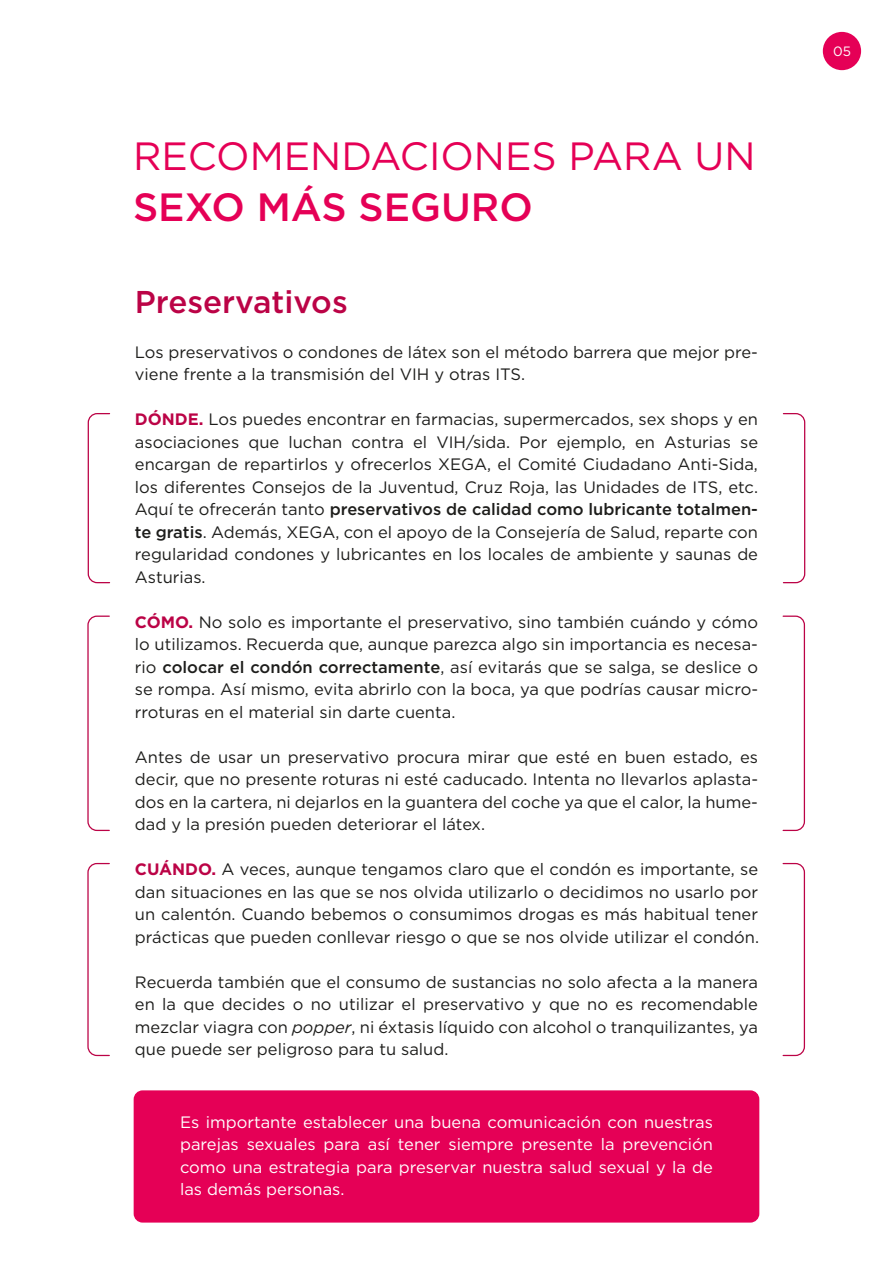
<style>
.page{position:relative;width:893px;height:1263px;background:#fff}
.page>*{position:absolute;margin:0;border:0;box-sizing:border-box;transform-origin:0 0}
.t1{font:39.45px "Gotham";color:#e50056}
.t2{font:500 39.45px "Gotham";color:#e50056}
.t3{font:500 31.5px "Gotham";color:#bb0346}
.t4{font:16.5px/22.5px "Gotham";color:#1d1d1b;text-align:justify}
.t5{font:16.5px/22.5px "Gotham";color:#fff;text-align:justify}
.t6{font:13.5px "Gotham";color:#fff}
.s1{font-weight:700;color:#bb0346}
.s2{font-weight:500}
.s3{font-style:italic}
</style>
<div class="page">
<svg style="left:87px;top:413px;width:24px;height:171px"></svg>
<svg style="left:782px;top:413px;width:24px;height:171px"></svg>
<svg style="left:87px;top:615px;width:23px;height:217px"></svg>
<svg style="left:782px;top:615px;width:24px;height:217px"></svg>
<svg style="left:87px;top:862px;width:23px;height:195px"></svg>
<svg style="left:782px;top:862px;width:24px;height:195px"></svg>
<div style="left:134px;top:1090px;width:625px;height:132px;background:#e50056;border-radius:9px"></div>
<div style="left:823px;top:32px;width:38px;height:38px;background:#e50056;border-radius:50%"></div>
<h1 class="t1" style="left:133px;top:131px;width:624px">RECOMENDACIONES PARA UN</h1>
<h1 class="t2" style="left:133px;top:181px;width:401px">SEXO MÁS SEGURO</h1>
<h2 class="t3" style="left:135px;top:281px;width:214px">Preservativos</h2>
<p class="t4" style="left:135px;top:340px;width:625px">Los preservativos o condones de látex son el método barrera que mejor pre&shy;viene frente a la transmisión del VIH y otras ITS.</p>
<p class="t4" style="left:135px;top:408px;width:625px"><span class="s1">DÓNDE.</span> Los puedes encontrar en farmacias, supermercados, sex shops y en asociaciones que luchan contra el VIH/sida. Por ejemplo, en Asturias se encargan de repartirlos y ofrecerlos XEGA, el Comité Ciudadano Anti-Sida, los diferentes Consejos de la Juventud, Cruz Roja, las Unidades de ITS, etc.<br>Aquí te ofrecerán tanto <span class="s2">preservativos de calidad como lubricante totalmen&shy;te gratis</span>. Además, XEGA, con el apoyo de la Consejería de Salud, reparte con regularidad condones y lubricantes en los locales de ambiente y saunas de Asturias.</p>
<p class="t4" style="left:135px;top:610px;width:625px"><span class="s1">CÓMO.</span> No solo es importante el preservativo, sino también cuándo y cómo lo utilizamos. Recuerda que, aunque parezca algo sin importancia es necesa&shy;rio <span class="s2">colocar el condón correctamente</span>, así evitarás que se salga, se deslice o se rompa. Así mismo, evita abrirlo con la boca, ya que podrías causar micro&shy;rroturas en el material sin darte cuenta.</p>
<p class="t4" style="left:135px;top:745px;width:625px">Antes de usar un preservativo procura mirar que esté en buen estado, es decir, que no presente roturas ni esté caducado. Intenta no llevarlos aplasta&shy;dos en la cartera, ni dejarlos en la guantera del coche ya que el calor, la hume&shy;dad y la presión pueden deteriorar el látex.</p>
<p class="t4" style="left:135px;top:858px;width:626px"><span class="s1">CUÁNDO.</span> A veces, aunque tengamos claro que el condón es importante, se dan situaciones en las que se nos olvida utilizarlo o decidimos no usarlo por un calentón. Cuando bebemos o consumimos drogas es más habitual tener prácticas que pueden conllevar riesgo o que se nos olvide utilizar el condón.</p>
<p class="t4" style="left:135px;top:970px;width:625px">Recuerda también que el consumo de sustancias no solo afecta a la manera en la que decides o no utilizar el preservativo y que no es recomendable mezclar viagra con <span class="s3">popper</span>, ni éxtasis líquido con alcohol o tranquilizantes, ya que puede ser peligroso para tu salud.</p>
<p class="t5" style="left:180px;top:1110px;width:534px">Es importante establecer una buena comunicación con nuestras parejas sexuales para así tener siempre presente la prevención como una estrategia para preservar nuestra salud sexual y la de las demás personas.</p>
<p class="t6" style="left:833px;top:42px;width:19px">05</p>
</div>
